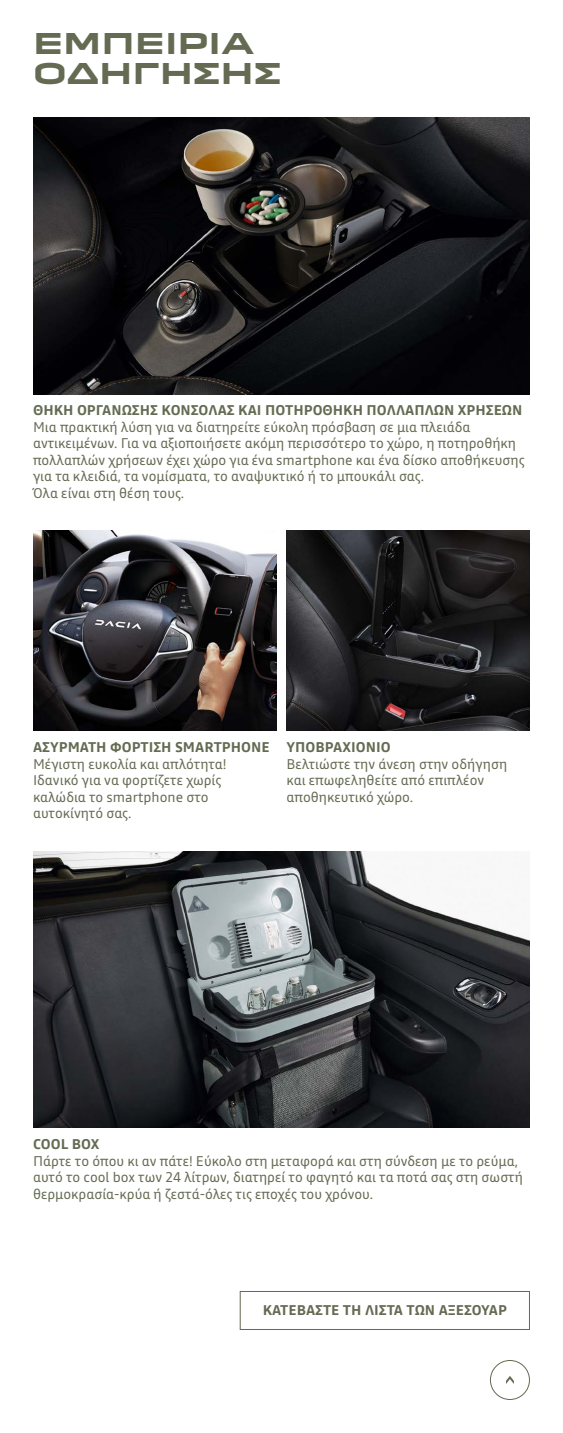
<style>
.page{position:relative;width:563px;height:1433px;background:#fff}
.page>*{position:absolute;margin:0;border:0;box-sizing:border-box;transform-origin:0 0}
.t1{font:700 28px/30.5px "Dacia Block Extended";color:#646b52}
.t2{font:14px/16.5px "Read";color:#646b52}
.t3{font:700 14px "Read";color:#646b52}
</style>
<div class="page">
<img style="left:33px;top:118px;width:497px;height:276px">
<img style="left:33px;top:851px;width:497px;height:277px">
<img style="left:33px;top:531px;width:243px;height:200px">
<img style="left:286px;top:531px;width:244px;height:200px">
<svg style="left:506px;top:1376px;width:7px;height:8px"></svg>
<div style="left:490px;top:1360px;width:40px;height:40px;border:1px solid #646b52;border-radius:50%"></div>
<div style="left:240px;top:1291px;width:290px;height:39px;border:1px solid #646b52"></div>
<h1 class="t1" style="left:33px;top:29px;width:250px">ΕΜΠΕΙΡΙΑ<br>ΟΔΗΓΗΣΗΣ</h1>
<p class="t3" style="left:33px;top:401px;width:491px">ΘΗΚΗ ΟΡΓΑΝΩΣΗΣ ΚΟΝΣΟΛΑΣ ΚΑΙ ΠΟΤΗΡΟΘΗΚΗ ΠΟΛΛΑΠΛΩΝ ΧΡΗΣΕΩΝ</p>
<p class="t2" style="left:33px;top:418px;width:493px">Μια πρακτική λύση για να διατηρείτε εύκολη πρόσβαση σε μια πλειάδα αντικειμένων. Για να αξιοποιήσετε ακόμη περισσότερο το χώρο, η ποτηροθήκη πολλαπλών χρήσεων έχει χώρο για ένα smartphone και ένα δίσκο αποθήκευσης για τα κλειδιά, τα νομίσματα, το αναψυκτικό ή το μπουκάλι σας.<br>Όλα είναι στη θέση τους.</p>
<p class="t3" style="left:33px;top:737px;width:238px">ΑΣΥΡΜΑΤΗ ΦΟΡΤΙΣΗ SMARTPHONE</p>
<p class="t2" style="left:33px;top:755px;width:195px">Μέγιστη ευκολία και απλότητα!<br>Ιδανικό για να φορτίζετε χωρίς καλώδια το smartphone στο αυτοκίνητό σας.</p>
<p class="t3" style="left:286px;top:737px;width:106px">ΥΠΟΒΡΑΧΙΟΝΙΟ</p>
<p class="t2" style="left:286px;top:755px;width:222px">Βελτιώστε την άνεση στην οδήγηση και επωφεληθείτε από επιπλέον αποθηκευτικό χώρο.</p>
<p class="t3" style="left:33px;top:1134px;width:68px">COOL BOX</p>
<p class="t2" style="left:33px;top:1152px;width:491px">Πάρτε το όπου κι αν πάτε! Εύκολο στη μεταφορά και στη σύνδεση με το ρεύμα, αυτό το cool box των 24 λίτρων, διατηρεί το φαγητό και τα ποτά σας στη σωστή θερμοκρασία-κρύα ή ζεστά-όλες τις εποχές του χρόνου.</p>
<p class="t3" style="left:263px;top:1301px;width:246px">ΚΑΤΕΒΑΣΤΕ ΤΗ ΛΙΣΤΑ ΤΩΝ ΑΞΕΣΟΥΑΡ</p>
</div>
